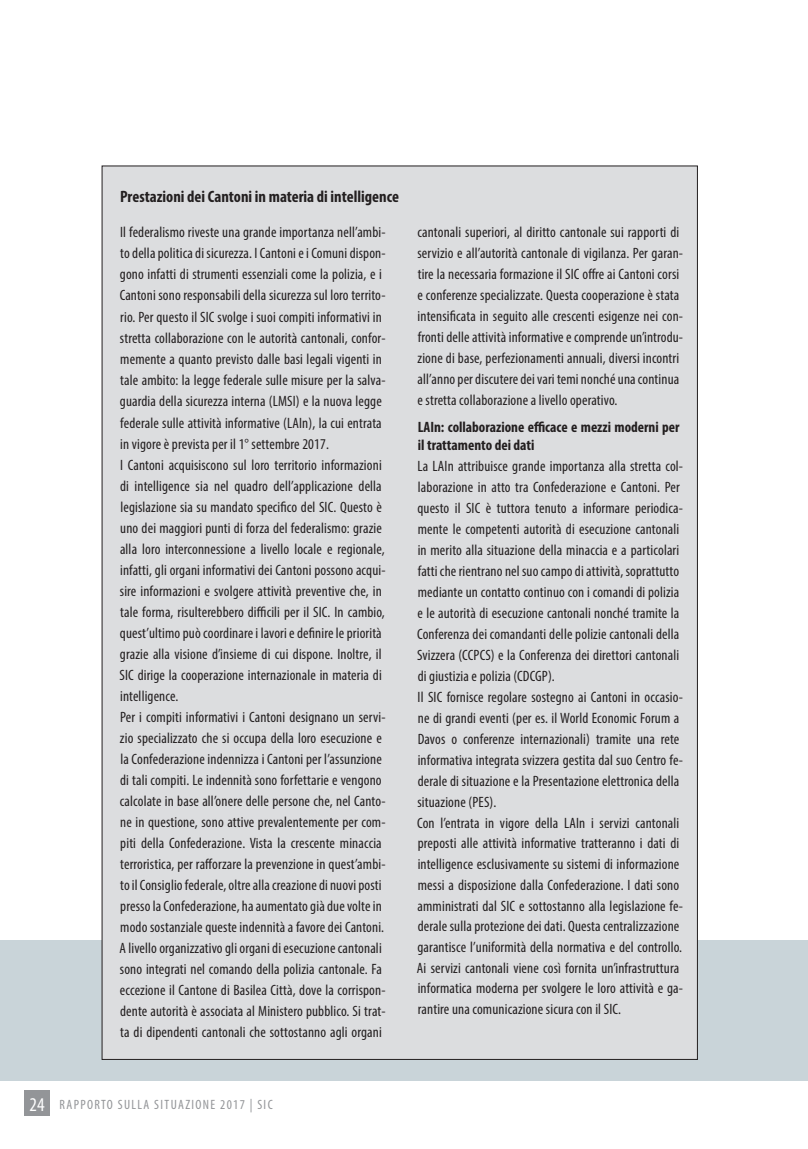
<style>
.page{position:relative;width:808px;height:1149px;background:#fff}
.page>*{position:absolute;margin:0;border:0;box-sizing:border-box;transform-origin:0 0}
.t1{font:700 condensed 16.5px "Myriad Pro";color:#231f20}
.t2{font:condensed 15px/21px "Myriad Pro";letter-spacing:.01em;color:#231f20}
.t3{font:700 condensed 15px/18px "Myriad Pro";color:#231f20}
.t4{font:condensed 13.5px "Myriad Pro";letter-spacing:.1em;color:#939598}
.s1{font-size:19.5px;color:#fff}
</style>
<div class="page">
<div style="left:0;top:940px;width:808px;height:140px;background:#c9d4d9"></div>
<div style="left:24px;top:1090px;width:26px;height:25px;background:#939598"></div>
<div style="left:102px;top:166px;width:595px;height:893px;background:#dcdddf"></div>
<p class="t1" style="left:120px;top:186px;width:280px">Prestazioni dei Cantoni in materia di intelligence</p>
<p class="t2" style="left:119px;top:221px;width:268px">Il federalismo riveste una grande importanza nell’ambi&shy;to della politica di sicurezza. I Cantoni e i Comuni dispon&shy;gono infatti di strumenti essenziali come la polizia, e i Cantoni sono responsabili della sicurezza sul loro territo&shy;rio. Per questo il SIC svolge i suoi compiti informativi in stretta collaborazione con le autorità cantonali, confor&shy;memente a quanto previsto dalle basi legali vigenti in tale ambito: la legge federale sulle misure per la salva&shy;guardia della sicurezza interna (LMSI) e la nuova legge federale sulle attività informative (LAIn), la cui entrata in vigore è prevista per il 1° settembre 2017.<br>I Cantoni acquisiscono sul loro territorio informazioni di intelligence sia nel quadro dell’applicazione della legislazione sia su mandato specifico del SIC. Questo è uno dei maggiori punti di forza del federalismo: grazie alla loro interconnessione a livello locale e regionale, infatti, gli organi informativi dei Cantoni possono acqui&shy;sire informazioni e svolgere attività preventive che, in tale forma, risulterebbero difficili per il SIC. In cambio, quest’ultimo può coordinare i lavori e definire le priorità grazie alla visione d’insieme di cui dispone. Inoltre, il SIC dirige la cooperazione internazionale in materia di intelligence.<br>Per i compiti informativi i Cantoni designano un servi&shy;zio specializzato che si occupa della loro esecuzione e la Confederazione indennizza i Cantoni per l’assunzione di tali compiti. Le indennità sono forfettarie e vengono calcolate in base all’onere delle persone che, nel Canto&shy;ne in questione, sono attive prevalentemente per com&shy;piti della Confederazione. Vista la crescente minaccia terroristica, per rafforzare la prevenzione in quest’ambi&shy;to il Consiglio federale, oltre alla creazione di nuovi posti presso la Confederazione, ha aumentato già due volte in modo sostanziale queste indennità a favore dei Cantoni.<br>A livello organizzativo gli organi di esecuzione cantonali sono integrati nel comando della polizia cantonale. Fa eccezione il Cantone di Basilea Città, dove la corrispon&shy;dente autorità è associata al Ministero pubblico. Si trat&shy;ta di dipendenti cantonali che sottostanno agli organi</p>
<p class="t2" style="left:417px;top:221px;width:267px">cantonali superiori, al diritto cantonale sui rapporti di servizio e all’autorità cantonale di vigilanza. Per garan&shy;tire la necessaria formazione il SIC offre ai Cantoni corsi e conferenze specializzate. Questa cooperazione è stata intensificata in seguito alle crescenti esigenze nei con&shy;fronti delle attività informative e comprende un’introdu&shy;zione di base, perfezionamenti annuali, diversi incontri all’anno per discutere dei vari temi nonché una continua e stretta collaborazione a livello operativo.</p>
<p class="t3" style="left:418px;top:417px;width:263px">LAIn: collaborazione efficace e mezzi moderni per il trattamento dei dati</p>
<p class="t2" style="left:417px;top:455px;width:268px">La LAIn attribuisce grande importanza alla stretta col&shy;laborazione in atto tra Confederazione e Cantoni. Per questo il SIC è tuttora tenuto a informare periodica&shy;mente le competenti autorità di esecuzione cantonali in merito alla situazione della minaccia e a particolari fatti che rientrano nel suo campo di attività, soprattutto mediante un contatto continuo con i comandi di polizia e le autorità di esecuzione cantonali nonché tramite la Conferenza dei comandanti delle polizie cantonali della Svizzera (CCPCS) e la Conferenza dei direttori cantonali di giustizia e polizia (CDCGP).<br>Il SIC fornisce regolare sostegno ai Cantoni in occasio&shy;ne di grandi eventi (per es. il World Economic Forum a Davos o conferenze internazionali) tramite una rete informativa integrata svizzera gestita dal suo Centro fe&shy;derale di situazione e la Presentazione elettronica della situazione (PES).<br>Con l’entrata in vigore della LAIn i servizi cantonali preposti alle attività informative tratteranno i dati di intelligence esclusivamente su sistemi di informazione messi a disposizione dalla Confederazione. I dati sono amministrati dal SIC e sottostanno alla legislazione fe&shy;derale sulla protezione dei dati. Questa centralizzazione garantisce l’uniformità della normativa e del controllo.<br>Ai servizi cantonali viene così fornita un’infrastruttura informatica moderna per svolgere le loro attività e ga&shy;rantire una comunicazione sicura con il SIC.</p>
<p class="t4" style="left:30px;top:1096px;width:245px"><span class="s1">24</span> RAPPORTO SULLA SITUAZIONE 2017 | SIC</p>
</div>
